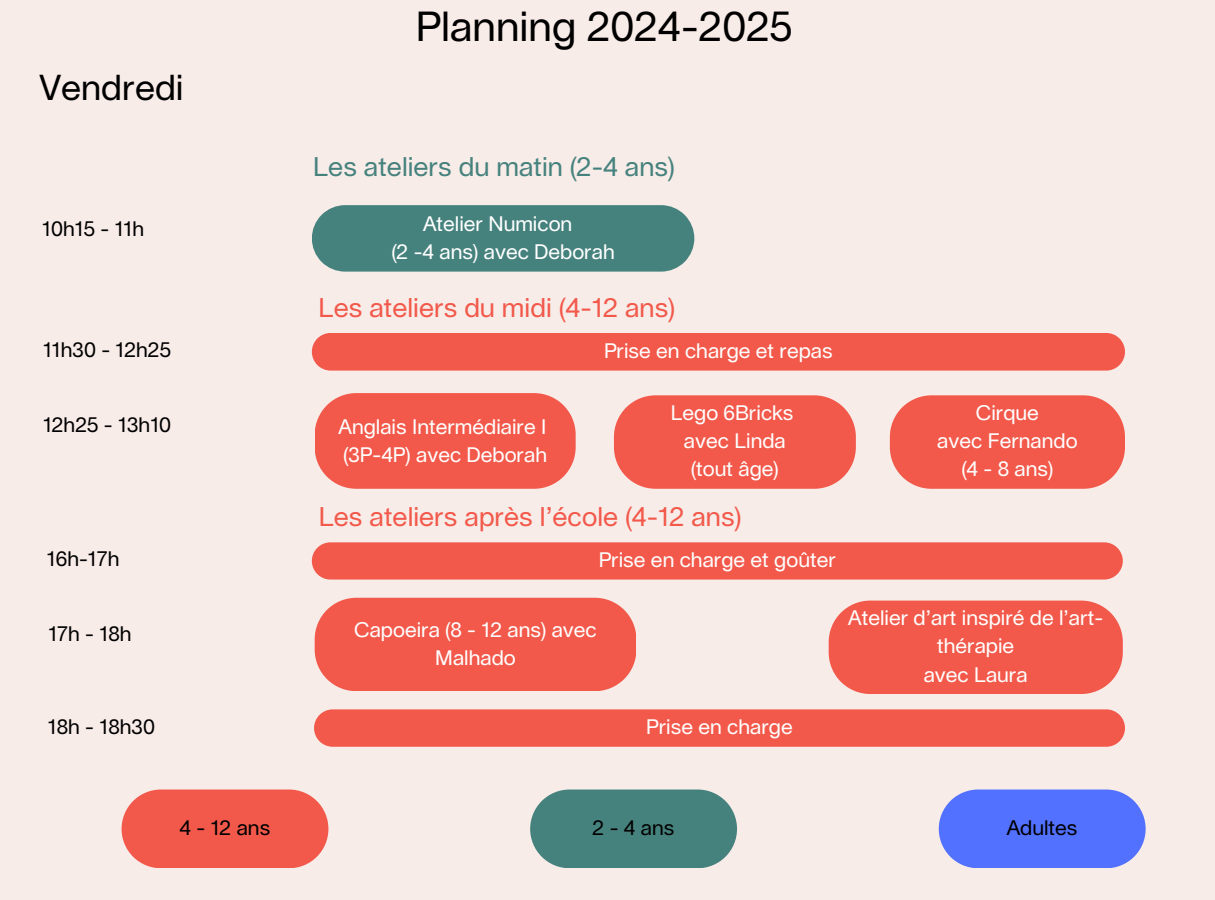
<style>
.page{position:relative;width:1215px;height:900px;background:#f8ece9}
.page>*{position:absolute;margin:0;border:0;box-sizing:border-box;transform-origin:0 0}
.t1{font:41.25px "Lausanne";color:#000}
.t2{font:35.25px "Lausanne";color:#000}
.t3{font:26.55px "Lausanne";color:#f2594a}
.t4{font:26.55px "Lausanne";color:#46827d}
.t5{font:20.55px/28.2px "Lausanne";color:#fff;text-align:center}
.t6{font:20.55px "Lausanne";color:#000}
</style>
<div class="page">
<svg style="left:315px;top:393px;width:261px;height:96px;background:#f26253"></svg>
<div style="left:312px;top:333px;width:813px;height:38px;background:#f2594a"></div>
<div style="left:315px;top:598px;width:321px;height:93px;background:#f2594a"></div>
<div style="left:312px;top:542px;width:811px;height:38px;background:#f2594a;border-radius:19px"></div>
<div style="left:314px;top:709px;width:811px;height:38px;background:#f2594a"></div>
<svg style="left:614px;top:395px;width:242px;height:94px;background:#f26355"></svg>
<div style="left:312px;top:205px;width:382px;height:67px;background:#46827d"></div>
<svg style="left:122px;top:790px;width:206px;height:78px;background:#f26456"></svg>
<svg style="left:530px;top:790px;width:207px;height:78px;background:#548a85"></svg>
<svg style="left:939px;top:790px;width:207px;height:78px;background:#5f7afd"></svg>
<div style="left:829px;top:601px;width:294px;height:93px;background:#f2594a"></div>
<svg style="left:890px;top:395px;width:235px;height:94px;background:#f26355"></svg>
<p class="t1" style="left:416px;top:8px;width:378px">Planning 2024-2025</p>
<p class="t2" style="left:39px;top:72px;width:146px">Vendredi</p>
<p class="t4" style="left:313px;top:155px;width:363px">Les ateliers du matin (2-4 ans)</p>
<p class="t6" style="left:42px;top:220px;width:104px">10h15 - 11h</p>
<p class="t5" style="left:423px;top:211px;width:151px">Atelier Numicon</p>
<p class="t5" style="left:391px;top:239px;width:225px">(2 -4 ans) avec Deborah</p>
<p class="t3" style="left:319px;top:296px;width:358px">Les ateliers du midi (4-12 ans)</p>
<p class="t6" style="left:43px;top:341px;width:130px">11h30 - 12h25</p>
<h3 class="t5" style="left:604px;top:337px;width:230px">Prise en charge et repas</h3>
<p class="t6" style="left:43px;top:415px;width:130px">12h25 - 13h10</p>
<h2 class="t5" style="left:339px;top:413px;width:209px">Anglais Intermédiaire I</h2>
<h1 class="t5" style="left:343px;top:441px;width:205px">(3P-4P) avec Deborah</h1>
<p class="t5" style="left:671px;top:400px;width:124px">Lego 6Bricks</p>
<h3 class="t5" style="left:684px;top:428px;width:103px">avec Linda</h3>
<p class="t5" style="left:691px;top:456px;width:89px">(tout âge)</p>
<p class="t5" style="left:976px;top:400px;width:65px">Cirque</p>
<p class="t5" style="left:937px;top:428px;width:142px">avec Fernando</p>
<p class="t5" style="left:961px;top:456px;width:94px">(4 - 8 ans)</p>
<p class="t3" style="left:319px;top:505px;width:424px">Les ateliers après l’école (4-12 ans)</p>
<p class="t6" style="left:47px;top:550px;width:74px">16h-17h</p>
<p class="t5" style="left:599px;top:547px;width:239px">Prise en charge et goûter</p>
<h3 class="t6" style="left:48px;top:624px;width:85px">17h - 18h</h3>
<p class="t5" style="left:354px;top:617px;width:244px">Capoeira (8 - 12 ans) avec<br>Malhado</p>
<p class="t5" style="left:848px;top:605px;width:256px">Atelier d’art inspiré de l’art&shy;thérapie</p>
<p class="t5" style="left:924px;top:661px;width:106px">avec Laura</p>
<p class="t6" style="left:48px;top:717px;width:109px">18h - 18h30</p>
<p class="t5" style="left:646px;top:714px;width:148px">Prise en charge</p>
<p class="t6" style="left:180px;top:818px;width:92px">4 - 12 ans</p>
<p class="t6" style="left:593px;top:818px;width:83px">2-4ans</p>
<p class="t6" style="left:1007px;top:818px;width:72px">Adultes</p>
</div>
